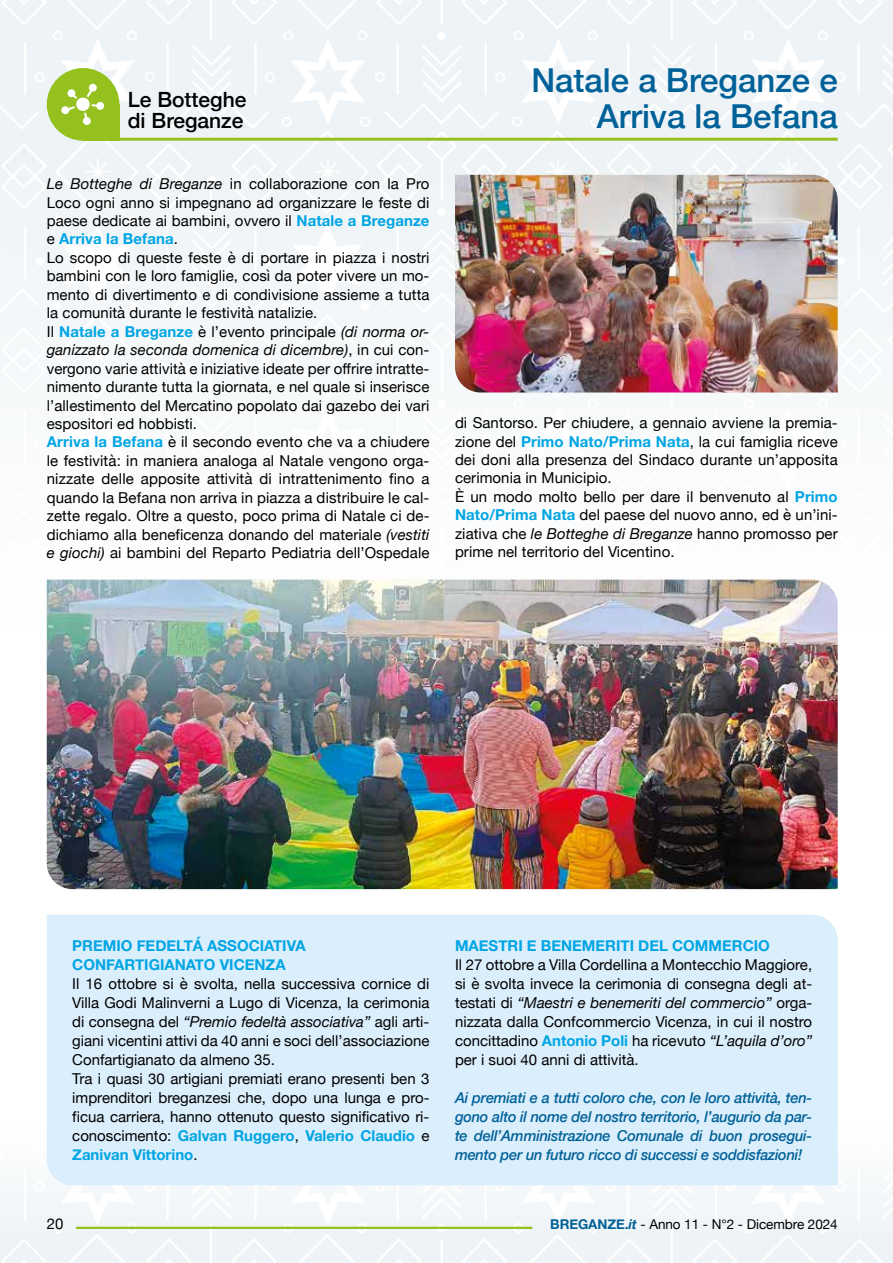
<style>
.page{position:relative;width:893px;height:1263px;background:#fff}
.page>*{position:absolute;margin:0;border:0;box-sizing:border-box;transform-origin:0 0}
.t1{font:500 33px/36px "Helvetica Neue";color:#006198;text-align:right}
.t2{font:500 21px/21px "Helvetica Neue";color:#000}
.t3{font:15px/18.5px "Helvetica Neue";letter-spacing:.005em;color:#000}
.t4{font:italic 500 15px/18.9px "Helvetica Neue";letter-spacing:-.015em;color:#006198;text-align:justify}
.t5{font:700 15px/18.9px "Helvetica Neue";color:#00a5e3}
.t6{font:13.5px "Helvetica Neue";letter-spacing:-.005em;color:#000}
.s1{font-style:italic}
.s2{font-weight:700;color:#00a5e3}
.s3{font-weight:700;color:#006198}
.s4{font-weight:700;font-style:italic;color:#006198}
</style>
<div class="page">
<hr style="left:892px;top:1128px;width:1px;height:135px;background:#ecf2f6">
<img style="left:0;top:0;width:892px;height:625px">
<hr style="left:892px;top:0;width:1px;height:625px;background:#ecf2f6">
<hr style="left:76px;top:1227px;width:456px;height:2px;background:#95c11f">
<hr style="left:83px;top:138px;width:755px;height:3px;background:#95c11f">
<div style="left:47px;top:68px;width:72px;height:73px;background:#95c11f;border-radius:50%"></div>
<div style="left:83px;top:104px;width:36px;height:37px;background:#95c11f"></div>
<div style="left:89px;top:84px;width:8px;height:8px;background:#fff;border-radius:50%"></div>
<div style="left:67px;top:89px;width:8px;height:8px;background:#fff;border-radius:50%"></div>
<div style="left:61px;top:106px;width:8px;height:8px;background:#fff;border-radius:50%"></div>
<div style="left:83px;top:117px;width:8px;height:8px;background:#fff;border-radius:50%"></div>
<div style="left:96px;top:102px;width:8px;height:8px;background:#fff;border-radius:50%"></div>
<svg style="left:87px;top:90px;width:5px;height:7px"></svg>
<svg style="left:92px;top:104px;width:5px;height:3px"></svg>
<svg style="left:84px;top:113px;width:3px;height:5px"></svg>
<svg style="left:68px;top:106px;width:7px;height:4px"></svg>
<div style="left:76px;top:98px;width:14px;height:13px;background:#fff;border-radius:50%"></div>
<img style="left:455px;top:175px;width:383px;height:217px">
<img style="left:47px;top:580px;width:791px;height:309px">
<div style="left:47px;top:915px;width:791px;height:270px;background:#dbeefc"></div>
<h2 class="t2" style="left:128px;top:87px;width:120px">Le Botteghe di Breganze</h2>
<p class="t3" style="left:47px;top:175px;width:384px"><span class="s1">Le Botteghe di Breganze</span> in collaborazione con la Pro Loco ogni anno si impegnano ad organizzare le feste di paese dedicate ai bambini, ovvero il <span class="s2">Natale a Breganze </span>e <span class="s2">Arriva la Befana</span>.<br>Lo scopo di queste feste è di portare in piazza i nostri bambini con le loro famiglie, così da poter vivere un mo&shy;mento di divertimento e di condivisione assieme a tutta la comunità durante le festività natalizie.<br>Il <span class="s2">Natale a Breganze</span> è l’evento principale <span class="s1">(di norma or&shy;ganizzato la seconda domenica di dicembre)</span>, in cui con&shy;vergono varie attività e iniziative ideate per offrire intratte&shy;nimento durante tutta la giornata, e nel quale si inserisce l’allestimento del Mercatino popolato dai gazebo dei vari espositori ed hobbisti.<br><span class="s2">Arriva la Befana</span> è il secondo evento che va a chiudere le festività: in maniera analoga al Natale vengono orga&shy;nizzate delle apposite attività di intrattenimento fino a quando la Befana non arriva in piazza a distribuire le cal&shy;zette regalo. Oltre a questo, poco prima di Natale ci de&shy;dichiamo alla beneficenza donando del materiale <span class="s1">(vestiti e giochi)</span> ai bambini del Reparto Pediatria dell’Ospedale</p>
<h1 class="t1" style="left:531px;top:59px;width:308px">Natale a Breganze e<br>Arriva la Befana</h1>
<p class="t3" style="left:455px;top:414px;width:384px">di Santorso. Per chiudere, a gennaio avviene la premia&shy;zione del <span class="s2">Primo Nato/Prima Nata</span>, la cui famiglia riceve dei doni alla presenza del Sindaco durante un’apposita cerimonia in Municipio.<br>È un modo molto bello per dare il benvenuto al <span class="s2">Primo Nato/Prima Nata</span> del paese del nuovo anno, ed è un’ini&shy;ziativa che <span class="s1">le Botteghe di Breganze</span> hanno promosso per prime nel territorio del Vicentino.</p>
<p class="t5" style="left:72px;top:937px;width:235px">PREMIO FEDELTÁ ASSOCIATIVA<br>CONFARTIGIANATO VICENZA</p>
<p class="t3" style="left:72px;top:975px;width:359px;line-height:19px">Il 16 ottobre si è svolta, nella successiva cornice di Villa Godi Malinverni a Lugo di Vicenza, la cerimonia di consegna del <span class="s1">“Premio fedeltà associativa”</span> agli arti&shy;giani vicentini attivi da 40 anni e soci dell’associazione Confartigianato da almeno 35.<br>Tra i quasi 30 artigiani premiati erano presenti ben 3 imprenditori breganzesi che, dopo una lunga e pro&shy;ficua carriera, hanno ottenuto questo significativo ri&shy;conoscimento: <span class="s2">Galvan Ruggero</span>, <span class="s2">Valerio Claudio</span> e <span class="s2">Zanivan Vittorino</span>.</p>
<p class="t5" style="left:455px;top:937px;width:316px">MAESTRI E BENEMERITI DEL COMMERCIO</p>
<p class="t3" style="left:455px;top:956px;width:359px;line-height:18.9px;text-align:justify">Il 27 ottobre a Villa Cordellina a Montecchio Maggiore, si è svolta invece la cerimonia di consegna degli at&shy;testati di <span class="s1">“Maestri e benemeriti del commercio”</span> orga&shy;nizzata dalla Confcommercio Vicenza, in cui il nostro concittadino <span class="s2">Antonio Poli</span> ha ricevuto <span class="s1">“L’aquila d’oro” </span>per i suoi 40 anni di attività.</p>
<p class="t4" style="left:455px;top:1087px;width:359px">Ai premiati e a tutti coloro che, con le loro attività, ten&shy;gono alto il nome del nostro territorio, l’augurio da par&shy;te dell’Amministrazione Comunale di buon prosegui&shy;mento per un futuro ricco di successi e soddisfazioni!</p>
<p class="t3" style="left:47px;top:1215px;width:18px">20</p>
<p class="t6" style="left:550px;top:1214px;width:289px"><span class="s3">BREGANZE.</span><span class="s4">it</span> - Anno 11 - N°2 - Dicembre 2024</p>
</div>
